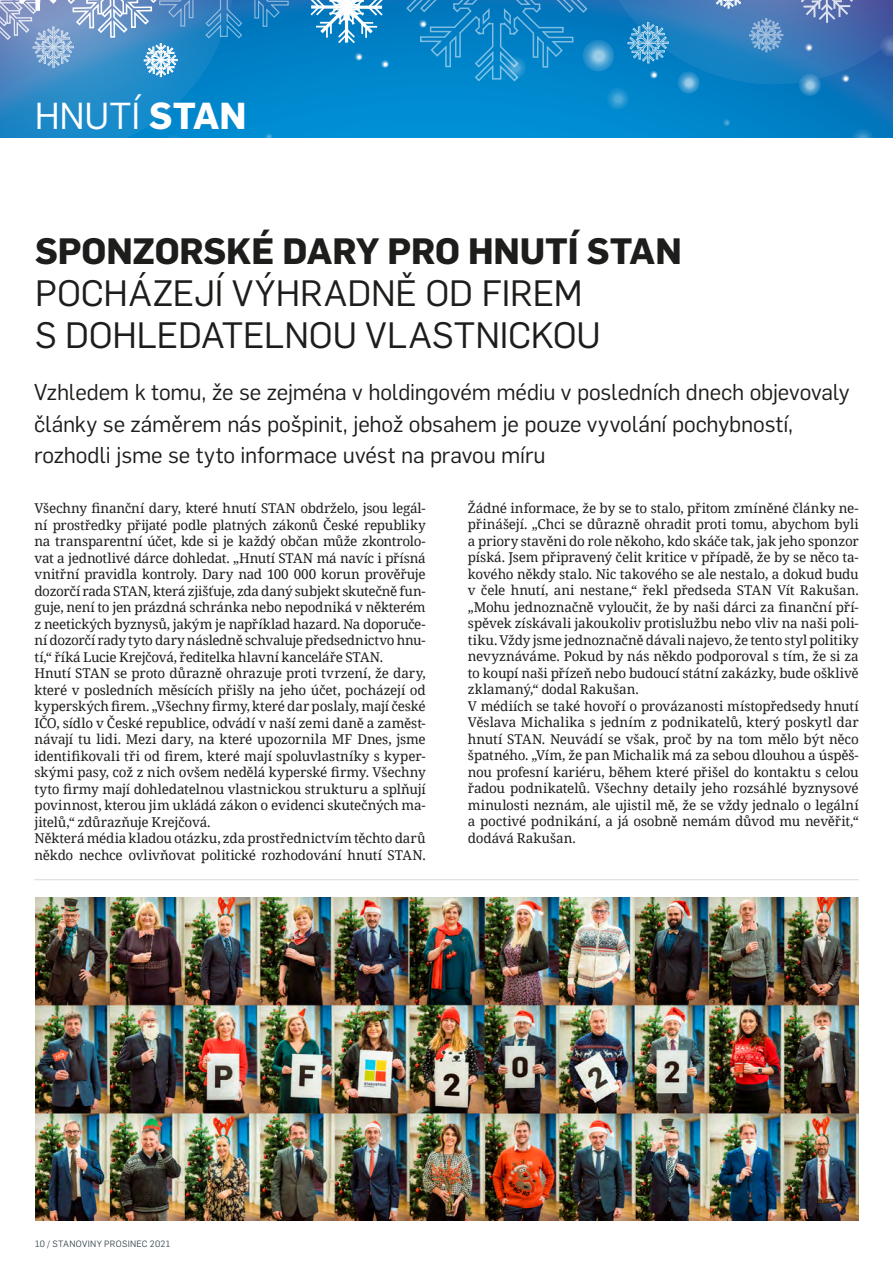
<style>
.page{position:relative;width:893px;height:1263px;background:#fff}
.page>*{position:absolute;margin:0;border:0;box-sizing:border-box;transform-origin:0 0}
.t1{font:36.9px "Flama";color:#fff}
.t2{font:36px/42px "Flama";letter-spacing:-.005em;color:#1d1d1b}
.t3{font:700 36px "Flama";letter-spacing:-.005em;color:#1d1d1b}
.t4{font:22.5px/31.5px "Flama";letter-spacing:-.005em;color:#1d1d1b}
.t5{font:13.5px/16.5px "Noto Serif";letter-spacing:-.015em;color:#1d1d1b}
.t6{font:9px "Flama";letter-spacing:.03em;color:#3f4e55}
.s1{font-weight:700}
</style>
<div class="page">
<svg style="left:0;top:0;width:893px;height:138px;background:#2188c7"></svg>
<img style="left:35px;top:898px;width:824px;height:322px">
<hr style="left:34px;top:879px;width:825px;height:1px;background:#dadada">
<h1 class="t1" style="left:35px;top:90px;width:213px">HNUTÍ <span class="s1">STAN</span></h1>
<h2 class="t3" style="left:35px;top:225px;width:648px">SPONZORSKÉ DARY PRO HNUTÍ STAN</h2>
<h2 class="t2" style="left:35px;top:270px;width:567px">POCHÁZEJÍ VÝHRADNĚ OD FIREM<br>S DOHLEDATELNOU VLASTNICKOU</h2>
<h3 class="t4" style="left:34px;top:375px;width:817px">Vzhledem k tomu, že se zejména v holdingovém médiu v posledních dnech objevovaly články se záměrem nás pošpinit, jehož obsahem je pouze vyvolání pochybností, rozhodli jsme se tyto informace uvést na pravou míru</h3>
<p class="t5" style="left:35px;top:499px;width:393px">Všechny finanční dary, které hnutí STAN obdrželo, jsou legál&shy;ní prostředky přijaté podle platných zákonů České republiky na transparentní účet, kde si je každý občan může zkontrolo&shy;vat a jednotlivé dárce dohledat. „Hnutí STAN má navíc i přísná vnitřní pravidla kontroly. Dary nad 100 000 korun prověřuje dozorčí rada STAN, která zjišťuje, zda daný subjekt skutečně fun&shy;guje, není to jen prázdná schránka nebo nepodniká v některém z neetických byznysů, jakým je například hazard. Na doporuče&shy;ní dozorčí rady tyto dary následně schvaluje předsednictvo hnu&shy;tí,“ říká Lucie Krejčová, ředitelka hlavní kanceláře STAN.<br>Hnutí STAN se proto důrazně ohrazuje proti tvrzení, že dary, které v posledních měsících přišly na jeho účet, pocházejí od kyperských firem. „Všechny firmy, které dar poslaly, mají české IČO, sídlo v České republice, odvádí v naší zemi daně a zaměst&shy;návají tu lidi. Mezi dary, na které upozornila MF Dnes, jsme identifikovali tři od firem, které mají spoluvlastníky s kyper&shy;skými pasy, což z nich ovšem nedělá kyperské firmy. Všechny tyto firmy mají dohledatelnou vlastnickou strukturu a splňují povinnost, kterou jim ukládá zákon o evidenci skutečných ma&shy;jitelů,“ zdůrazňuje Krejčová.<br>Některá média kladou otázku, zda prostřednictvím těchto darů někdo nechce ovlivňovat politické rozhodování hnutí STAN.</p>
<p class="t5" style="left:468px;top:499px;width:392px">Žádné informace, že by se to stalo, přitom zmíněné články ne&shy;přinášejí. „Chci se důrazně ohradit proti tomu, abychom byli a priory stavěni do role někoho, kdo skáče tak, jak jeho sponzor píská. Jsem připravený čelit kritice v případě, že by se něco ta&shy;kového někdy stalo. Nic takového se ale nestalo, a dokud budu v čele hnutí, ani nestane,“ řekl předseda STAN Vít Rakušan. „Mohu jednoznačně vyloučit, že by naši dárci za finanční pří&shy;spěvek získávali jakoukoliv protislužbu nebo vliv na naši poli&shy;tiku. Vždy jsme jednoznačně dávali najevo, že tento styl politiky nevyznáváme. Pokud by nás někdo podporoval s tím, že si za to koupí naši přízeň nebo budoucí státní zakázky, bude ošklivě zklamaný,“ dodal Rakušan.<br>V médiích se také hovoří o provázanosti místopředsedy hnutí Věslava Michalika s jedním z podnikatelů, který poskytl dar hnutí STAN. Neuvádí se však, proč by na tom mělo být něco špatného. „Vím, že pan Michalik má za sebou dlouhou a úspěš&shy;nou profesní kariéru, během které přišel do kontaktu s celou řadou podnikatelů. Všechny detaily jeho rozsáhlé byznysové minulosti neznám, ale ujistil mě, že se vždy jednalo o legální a poctivé podnikání, a já osobně nemám důvod mu nevěřit,“ dodává Rakušan.</p>
<p class="t6" style="left:35px;top:1238px;width:137px">10 / STANOVINY PROSINEC 2021</p>
</div>
